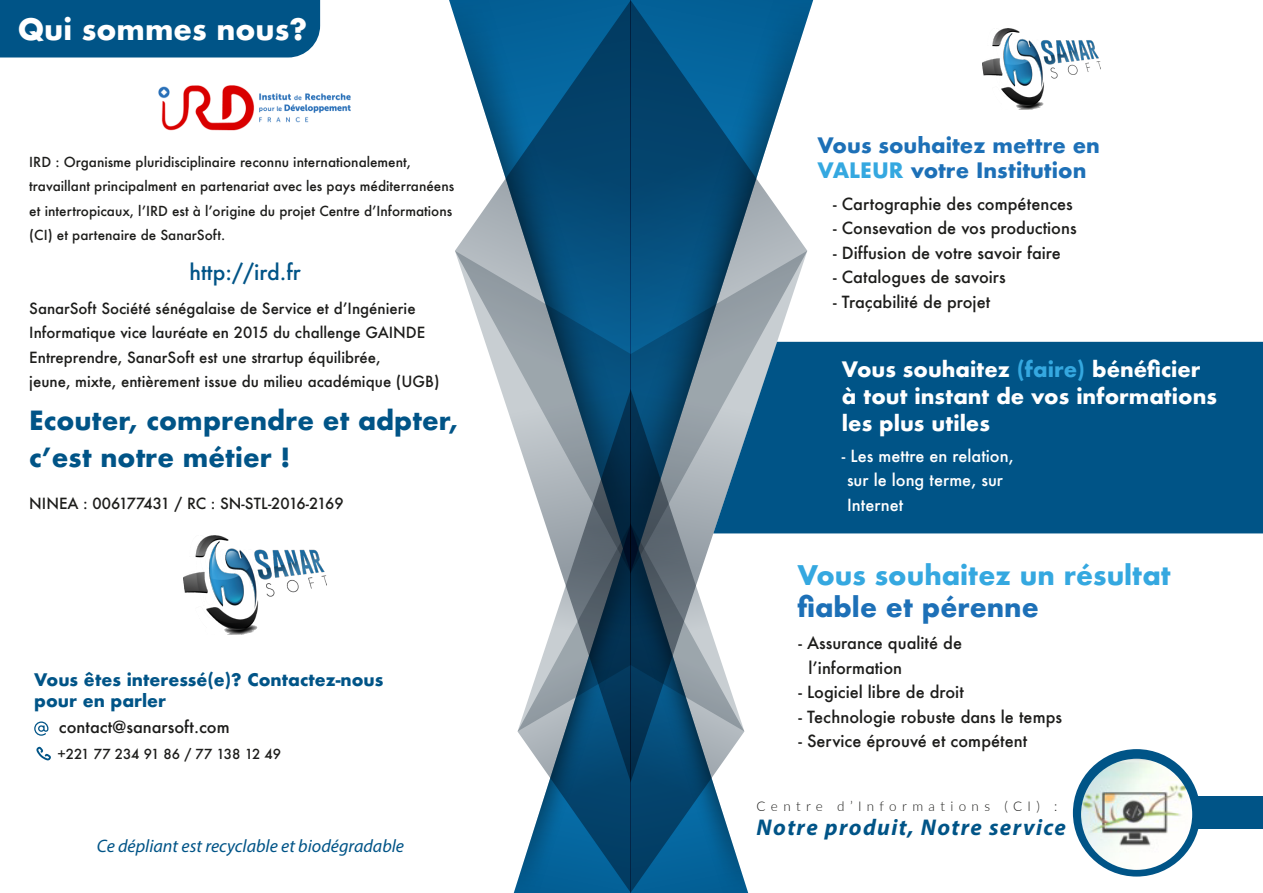
<style>
.page{position:relative;width:1263px;height:893px;background:#fff}
.page>*{position:absolute;margin:0;border:0;box-sizing:border-box;transform-origin:0 0}
.t1{font:700 28.65px "Futura";color:#fff}
.t2{font:700 26.25px "Futura";color:#35a8e0}
.t3{font:700 26.25px "Futura";color:#1d70b7}
.t4{font:700 25.8px/36.9px "Futura";color:#005487}
.t5{font:italic 700 22.8px "Myriad Pro";letter-spacing:.06em;color:#005487}
.t6{font:500 21.3px "Futura";color:#005487}
.t7{font:700 20.7px/27px "Futura";color:#fff}
.t8{font:700 20.7px/24.9px "Futura";color:#1d70b7}
.t9{font:italic 18px "Myriad Pro";color:#005487}
.t10{font:700 16.95px/20.2px "Futura";color:#005487}
.t11{font:500 16.35px/24.5px "Futura";color:#1d1d1b}
.t12{font:500 16.35px/24.5px "Futura";color:#fff}
.t13{font:500 15px/24.5px "Futura";color:#1d1d1b}
.t14{font:500 13.5px/24.5px "Futura";color:#1d1d1b}
.t15{font:300 13.5px "Lato";letter-spacing:.4em;color:#1d1d1b}
.s1{color:#35a8e0}
</style>
<div class="page">
<div style="left:813px;top:342px;width:450px;height:191px;background:#005487"></div>
<svg style="left:631px;top:0;width:182px;height:534px;background:#3a7497"></svg>
<img style="left:982px;top:28px;width:118px;height:81px">
<svg style="left:449px;top:0;width:182px;height:429px"></svg>
<svg style="left:514px;top:389px;width:234px;height:504px"></svg>
<div style="left:0;top:0;width:320px;height:58px;background:#005487"></div>
<img style="left:183px;top:536px;width:144px;height:99px">
<svg style="left:34px;top:721px;width:14px;height:15px"></svg>
<svg style="left:36px;top:747px;width:15px;height:13px"></svg>
<img style="left:158px;top:85px;width:193px;height:46px">
<div style="left:1175px;top:796px;width:88px;height:33px;background:#005487"></div>
<div style="left:1073px;top:749px;width:127px;height:127px;background:#005487;border-radius:50%"></div>
<img style="left:1081px;top:759px;width:111px;height:111px;border-radius:56px">
<h1 class="t1" style="left:18px;top:9px;width:291px">Qui sommes nous?</h1>
<p class="t14" style="left:29px;top:149px;width:426px">IRD : Organisme pluridisciplinaire reconnu internationalement, travaillant principalment en partenariat avec les pays méditerranéens et intertropicaux, lʼIRD est à lʼorigine du projet Centre dʼInformations (CI) et partenaire de SanarSoft.</p>
<h3 class="t6" style="left:189px;top:257px;width:113px">http://ird.fr</h3>
<p class="t13" style="left:29px;top:296px;width:412px">SanarSoft Société sénégalaise de Service et dʼIngénierie Informatique vice lauréate en 2015 du challenge GAINDE Entreprendre, SanarSoft est une strartup équilibrée,<br>jeune, mixte, entièrement issue du milieu académique (UGB)</p>
<h3 class="t4" style="left:29px;top:402px;width:431px">Ecouter, comprendre et adpter, c’est notre métier !</h3>
<p class="t13" style="left:29px;top:491px;width:316px">NINEA : 006177431 / RC : SN-STL-2016-2169</p>
<p class="t10" style="left:34px;top:670px;width:351px">Vous êtes interessé(e)? Contactez-nous pour en parler</p>
<p class="t11" style="left:59px;top:714px;width:172px">contact@sanarsoft.com</p>
<p class="t14" style="left:57px;top:741px;width:225px">+221 77 234 91 86 / 77 138 12 49</p>
<p class="t9" style="left:97px;top:835px;width:309px">Ce dépliant est recyclable et biodégradable</p>
<p class="t8" style="left:817px;top:133px;width:284px">Vous souhaitez mettre en<br><span class="s1">VALEUR</span> votre Institution</p>
<p class="t11" style="left:833px;top:191px;width:241px">- Cartographie des compétences</p>
<p class="t11" style="left:833px;top:216px;width:245px">- Consevation de vos productions</p>
<p class="t11" style="left:833px;top:240px;width:229px">- Diffusion de votre savoir faire</p>
<p class="t11" style="left:833px;top:265px;width:174px">- Catalogues de savoirs</p>
<p class="t11" style="left:833px;top:289px;width:159px">- Traçabilité de projet</p>
<p class="t7" style="left:842px;top:356px;width:376px">Vous souhaitez <span class="s1">(faire)</span> bénéficier à tout instant de vos informations les plus utiles</p>
<p class="t12" style="left:847px;top:443px;width:168px;text-indent:-5px">- Les mettre en relation, sur le long terme, sur<br>Internet</p>
<h2 class="t2" style="left:797px;top:556px;width:375px">Vous souhaitez un résultat</h2>
<h2 class="t3" style="left:797px;top:588px;width:243px">fiable et pérenne</h2>
<p class="t11" style="left:808px;top:631px;width:155px;text-indent:-10px">- Assurance qualité de lʼinformation</p>
<p class="t11" style="left:798px;top:680px;width:167px">- Logiciel libre de droit</p>
<p class="t11" style="left:798px;top:704px;width:265px">- Technologie robuste dans le temps</p>
<p class="t11" style="left:798px;top:729px;width:230px">- Service éprouvé et compétent</p>
<p class="t15" style="left:757px;top:796px;width:302px">Centre d’Informations (CI) :</p>
<h3 class="t5" style="left:757px;top:812px;width:311px">Notre produit, Notre service</h3>
</div>
